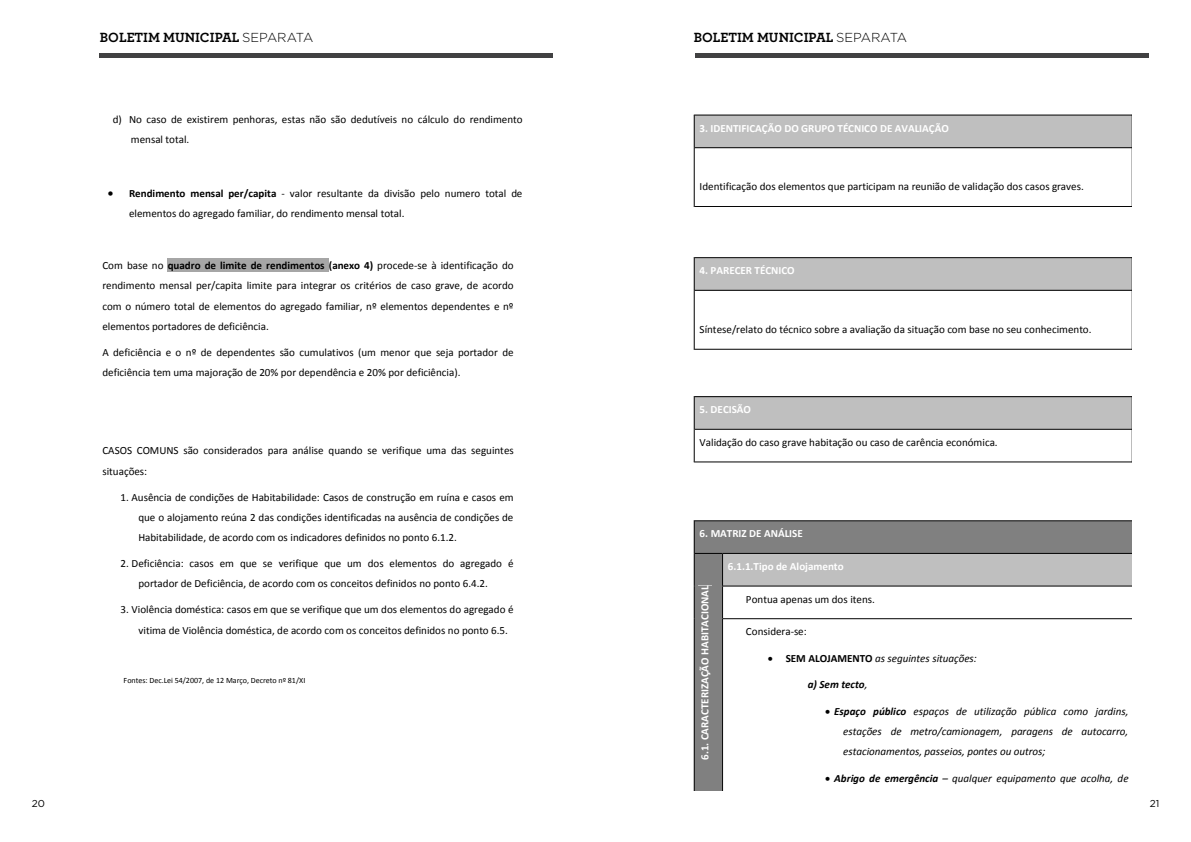
<style>
.page{position:relative;width:1191px;height:842px;background:#fff}
.page>*{position:absolute;margin:0;border:0;box-sizing:border-box;transform-origin:0 0}
.t1{font:700 14px "Archer";color:#000}
.t2{font:11px/20.2px "Calibri";color:#000}
.t3{font:italic 11px/20.1px "Calibri";color:#000;text-align:justify}
.t4{font:700 11px "Calibri";color:#fff}
.t5{font:italic 700 11px "Calibri";color:#000}
.t6{font:10px "Gotham";color:#000}
.t7{font:8px "Calibri";letter-spacing:-.005em;color:#000}
.s1{font-family:"Gotham";font-weight:300;font-size:13px}
.s2{font-weight:700}
.s3{font-weight:700;font-style:normal}
.s4{font-weight:400}
</style>
<div class="page">
<div style="left:99px;top:53px;width:454px;height:5px;background:#414142"></div>
<div style="left:695px;top:53px;width:453px;height:5px;background:#414142"></div>
<div style="left:168px;top:259px;width:161px;height:13px;background:#a6a6a6"></div>
<div style="left:694px;top:521px;width:5px;height:32px;background:#808080"></div>
<hr style="left:1128px;top:521px;width:3px;height:32px;background:#808080">
<div style="left:699px;top:521px;width:429px;height:32px;background:#808080"></div>
<hr style="left:694px;top:520px;width:437px;height:1px;background:#000">
<hr style="left:694px;top:521px;width:1px;height:32px;background:#000">
<div style="left:694px;top:554px;width:28px;height:237px;background:#808080"></div>
<div style="left:723px;top:554px;width:5px;height:32px;background:#bfbfbf"></div>
<hr style="left:1128px;top:554px;width:3px;height:32px;background:#bfbfbf">
<div style="left:728px;top:554px;width:400px;height:32px;background:#bfbfbf"></div>
<svg style="left:694px;top:553px;width:29px;height:1px"></svg>
<hr style="left:723px;top:553px;width:408px;height:1px;background:#000">
<hr style="left:694px;top:554px;width:1px;height:32px;background:#000">
<hr style="left:722px;top:554px;width:1px;height:32px;background:#000">
<svg style="left:694px;top:585px;width:17px;height:1px"></svg>
<hr style="left:723px;top:586px;width:408px;height:1px;background:#000">
<hr style="left:694px;top:586px;width:1px;height:32px;background:#000">
<hr style="left:722px;top:586px;width:1px;height:32px;background:#000">
<hr style="left:723px;top:618px;width:408px;height:1px;background:#000">
<hr style="left:694px;top:619px;width:1px;height:172px;background:#000">
<hr style="left:722px;top:619px;width:1px;height:172px;background:#000">
<div style="left:694px;top:115px;width:5px;height:32px;background:#bfbfbf"></div>
<div style="left:1126px;top:115px;width:5px;height:32px;background:#bfbfbf"></div>
<div style="left:699px;top:115px;width:427px;height:32px;background:#bfbfbf"></div>
<hr style="left:694px;top:115px;width:437px;height:1px;background:#000">
<hr style="left:694px;top:115px;width:1px;height:32px;background:#000">
<hr style="left:1132px;top:115px;width:1px;height:32px;background:#000">
<hr style="left:694px;top:147px;width:437px;height:1px;background:#000">
<hr style="left:694px;top:148px;width:1px;height:58px;background:#000">
<hr style="left:694px;top:206px;width:437px;height:1px;background:#000">
<hr style="left:1132px;top:148px;width:1px;height:58px;background:#000">
<div style="left:694px;top:258px;width:5px;height:32px;background:#bfbfbf"></div>
<div style="left:1126px;top:258px;width:5px;height:32px;background:#bfbfbf"></div>
<div style="left:699px;top:258px;width:427px;height:32px;background:#bfbfbf"></div>
<hr style="left:694px;top:257px;width:437px;height:1px;background:#000">
<hr style="left:694px;top:258px;width:1px;height:32px;background:#000">
<hr style="left:1132px;top:258px;width:1px;height:32px;background:#000">
<hr style="left:694px;top:290px;width:437px;height:1px;background:#000">
<hr style="left:694px;top:291px;width:1px;height:58px;background:#000">
<hr style="left:694px;top:349px;width:437px;height:1px;background:#000">
<hr style="left:1132px;top:291px;width:1px;height:58px;background:#000">
<div style="left:694px;top:397px;width:5px;height:32px;background:#bfbfbf"></div>
<div style="left:1126px;top:397px;width:5px;height:32px;background:#bfbfbf"></div>
<div style="left:699px;top:397px;width:427px;height:32px;background:#bfbfbf"></div>
<hr style="left:694px;top:396px;width:437px;height:1px;background:#000">
<hr style="left:694px;top:397px;width:1px;height:32px;background:#000">
<hr style="left:1132px;top:397px;width:1px;height:32px;background:#000">
<hr style="left:694px;top:429px;width:437px;height:1px;background:#000">
<hr style="left:694px;top:429px;width:1px;height:33px;background:#000">
<hr style="left:694px;top:462px;width:437px;height:1px;background:#000">
<hr style="left:1132px;top:429px;width:1px;height:33px;background:#000">
<p class="t6" style="left:32px;top:797px;width:15px">20</p>
<p class="t1" style="left:100px;top:26px;width:215px">BOLETIM MUNICIPAL <span class="s1">SEPARATA</span></p>
<p class="t2" style="left:131px;top:109px;width:393px;text-indent:-18px">d) No caso de existirem penhoras, estas não são dedutíveis no cálculo do rendimento mensal total.</p>
<p class="t2" style="left:129px;top:183px;width:395px;text-indent:-21px">• <span class="s2">Rendimento mensal per/capita</span> - valor resultante da divisão pelo numero total de elementos do agregado familiar, do rendimento mensal total.</p>
<p class="t2" style="left:102px;top:255px;width:413px;text-align:justify">Com base no <span class="s2">quadro de limite de rendimentos (anexo 4)</span> procede-se à identificação do rendimento mensal per/capita limite para integrar os critérios de caso grave, de acordo com o número total de elementos do agregado familiar, nº elementos dependentes e nº elementos portadores de deficiência.</p>
<p class="t2" style="left:102px;top:342px;width:413px">A deficiência e o nº de dependentes são cumulativos (um menor que seja portador de deficiência tem uma majoração de 20% por dependência e 20% por deficiência).</p>
<p class="t2" style="left:102px;top:441px;width:413px">CASOS COMUNS são considerados para análise quando se verifique uma das seguintes situações:</p>
<p class="t2" style="left:138px;top:487px;width:377px;text-align:justify;text-indent:-18px">1. Ausência de condições de Habitabilidade: Casos de construção em ruína e casos em que o alojamento reúna 2 das condições identificadas na ausência de condições de Habitabilidade, de acordo com os indicadores definidos no ponto 6.1.2.</p>
<p class="t2" style="left:138px;top:553px;width:377px;text-indent:-18px">2. Deficiência: casos em que se verifique que um dos elementos do agregado é portador de Deficiência, de acordo com os conceitos definidos no ponto 6.4.2.</p>
<p class="t2" style="left:138px;top:600px;width:376px;text-indent:-18px">3. Violência doméstica: casos em que se verifique que um dos elementos do agregado é vitima de Violência doméstica, de acordo com os conceitos definidos no ponto 6.5.</p>
<p class="t7" style="left:124px;top:675px;width:183px">Fontes: Dec.Lei 54/2007, de 12 Março, Decreto nº 81/XI</p>
<p class="t1" style="left:694px;top:26px;width:215px">BOLETIM MUNICIPAL <span class="s1">SEPARATA</span></p>
<p class="t4" style="left:699px;top:121px;width:251px">3. IDENTIFICAÇÃO DO GRUPO TÉCNICO DE AVALIAÇÃO</p>
<p class="t2" style="left:699px;top:177px;width:386px">Identificação dos elementos que participam na reunião de validação dos casos graves.</p>
<p class="t4" style="left:699px;top:264px;width:97px">4. PARECER TÉCNICO</p>
<p class="t2" style="left:699px;top:319px;width:393px">Síntese/relato do técnico sobre a avaliação da situação com base no seu conhecimento.</p>
<p class="t4" style="left:699px;top:402px;width:53px">5. DECISÃO</p>
<p class="t2" style="left:699px;top:432px;width:300px">Validação do caso grave habitação ou caso de carência económica.</p>
<p class="t4" style="left:699px;top:527px;width:105px">6. MATRIZ DE ANÁLISE</p>
<p class="t4" style="left:698px;top:760px;width:176px;rotate:-90deg">6.1. CARACTERIZAÇÃO HABITACIONAL</p>
<p class="t4" style="left:728px;top:559px;width:117px">6.1.1.Tipo de Alojamento</p>
<p class="t2" style="left:746px;top:589px;width:130px">Pontua apenas um dos itens.</p>
<p class="t2" style="left:746px;top:621px;width:62px">Considera-se:</p>
<p class="t3" style="left:767px;top:648px;width:211px">• <span class="s3">SEM ALOJAMENTO</span> as seguintes situações:</p>
<p class="t5" style="left:807px;top:677px;width:61px">a) Sem tecto<span class="s4">,</span></p>
<p class="t3" style="left:843px;top:701px;width:287px;text-indent:-18px">• <span class="s2">Espaço público</span> espaços de utilização pública como jardins, estações de metro/camionagem, paragens de autocarro, estacionamentos, passeios, pontes ou outros;</p>
<p class="t3" style="left:825px;top:768px;width:305px">• <span class="s2">Abrigo de emergência</span> – qualquer equipamento que acolha, de</p>
<p class="t6" style="left:1149px;top:797px;width:11px">21</p>
</div>
